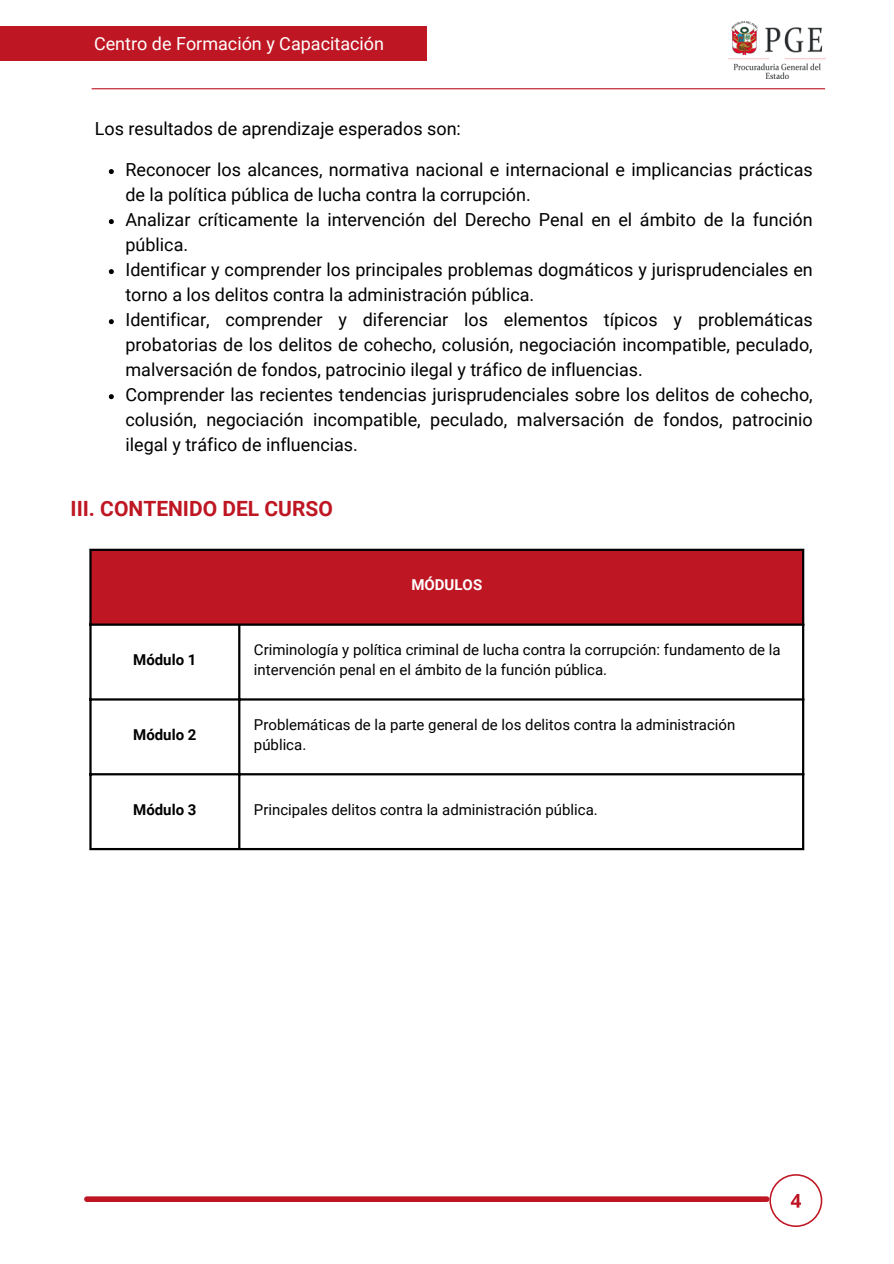
<style>
.page{position:relative;width:894px;height:1264px;background:#fff}
.page>*{position:absolute;margin:0;border:0;box-sizing:border-box;transform-origin:0 0}
.t1{font:700 21px "Roboto";color:#be1622}
.t2{font:18px/25px "Roboto";color:#000}
.t3{font:18px "Roboto";color:#fff}
.t4{font:15px/20.2px "Roboto";color:#000}
.t5{font:700 15px "Roboto";color:#000}
.t6{font:700 15px "Roboto";color:#fff}
</style>
<div class="page">
<hr style="left:92px;top:88px;width:732px;height:1px;background:#be1622">
<img style="left:728px;top:22px;width:97px;height:56px">
<div style="left:0;top:27px;width:426px;height:34px;background:#be1622"></div>
<svg style="left:84px;top:1174px;width:738px;height:52px"></svg>
<div style="left:90px;top:549px;width:713px;height:76px;background:#be1622"></div>
<hr style="left:89px;top:551px;width:3px;height:297px;background:#000">
<hr style="left:238px;top:625px;width:2px;height:223px;background:#000">
<hr style="left:801px;top:551px;width:3px;height:297px;background:#000">
<hr style="left:89px;top:548px;width:715px;height:3px;background:#000">
<hr style="left:89px;top:623px;width:715px;height:2px;background:#000">
<hr style="left:89px;top:698px;width:715px;height:2px;background:#000">
<hr style="left:89px;top:773px;width:715px;height:2px;background:#000">
<hr style="left:89px;top:848px;width:715px;height:2px;background:#000">
<svg style="left:109px;top:169px;width:5px;height:5px"></svg>
<svg style="left:109px;top:219px;width:5px;height:5px"></svg>
<svg style="left:109px;top:269px;width:5px;height:5px"></svg>
<svg style="left:109px;top:319px;width:5px;height:5px"></svg>
<svg style="left:109px;top:394px;width:5px;height:5px"></svg>
<p class="t3" style="left:94px;top:33px;width:291px">Centro de Formación y Capacitación</p>
<h1 class="t2" style="left:95px;top:116px;width:367px">Los resultados de aprendizaje esperados son:</h1>
<p class="t2" style="left:125px;top:157px;width:688px">Reconocer los alcances, normativa nacional e internacional e implicancias prácticas de la política pública de lucha contra la corrupción.</p>
<p class="t2" style="left:125px;top:207px;width:688px">Analizar críticamente la intervención del Derecho Penal en el ámbito de la función pública.</p>
<p class="t2" style="left:125px;top:257px;width:688px">Identificar y comprender los principales problemas dogmáticos y jurisprudenciales en torno a los delitos contra la administración pública.</p>
<p class="t2" style="left:125px;top:307px;width:688px;text-align:justify">Identificar, comprender y diferenciar los elementos típicos y problemáticas probatorias de los delitos de cohecho, colusión, negociación incompatible, peculado, malversación de fondos, patrocinio ilegal y tráfico de influencias.</p>
<p class="t2" style="left:125px;top:382px;width:688px;text-align:justify">Comprender las recientes tendencias jurisprudenciales sobre los delitos de cohecho, colusión, negociación incompatible, peculado, malversación de fondos, patrocinio ilegal y tráfico de influencias.</p>
<p class="t1" style="left:70px;top:496px;width:264px">III. CONTENIDO DEL CURSO</p>
<p class="t6" style="left:411px;top:576px;width:72px">MÓDULOS</p>
<p class="t5" style="left:133px;top:651px;width:65px">Módulo 1</p>
<p class="t4" style="left:254px;top:639px;width:528px">Criminología y política criminal de lucha contra la corrupción: fundamento de la intervención penal en el ámbito de la función pública.</p>
<p class="t5" style="left:133px;top:726px;width:65px">Módulo 2</p>
<p class="t4" style="left:254px;top:714px;width:483px">Problemáticas de la parte general de los delitos contra la administración pública.</p>
<p class="t5" style="left:133px;top:800px;width:65px">Módulo 3</p>
<p class="t4" style="left:254px;top:799px;width:345px">Principales delitos contra la administración pública.</p>
</div>
